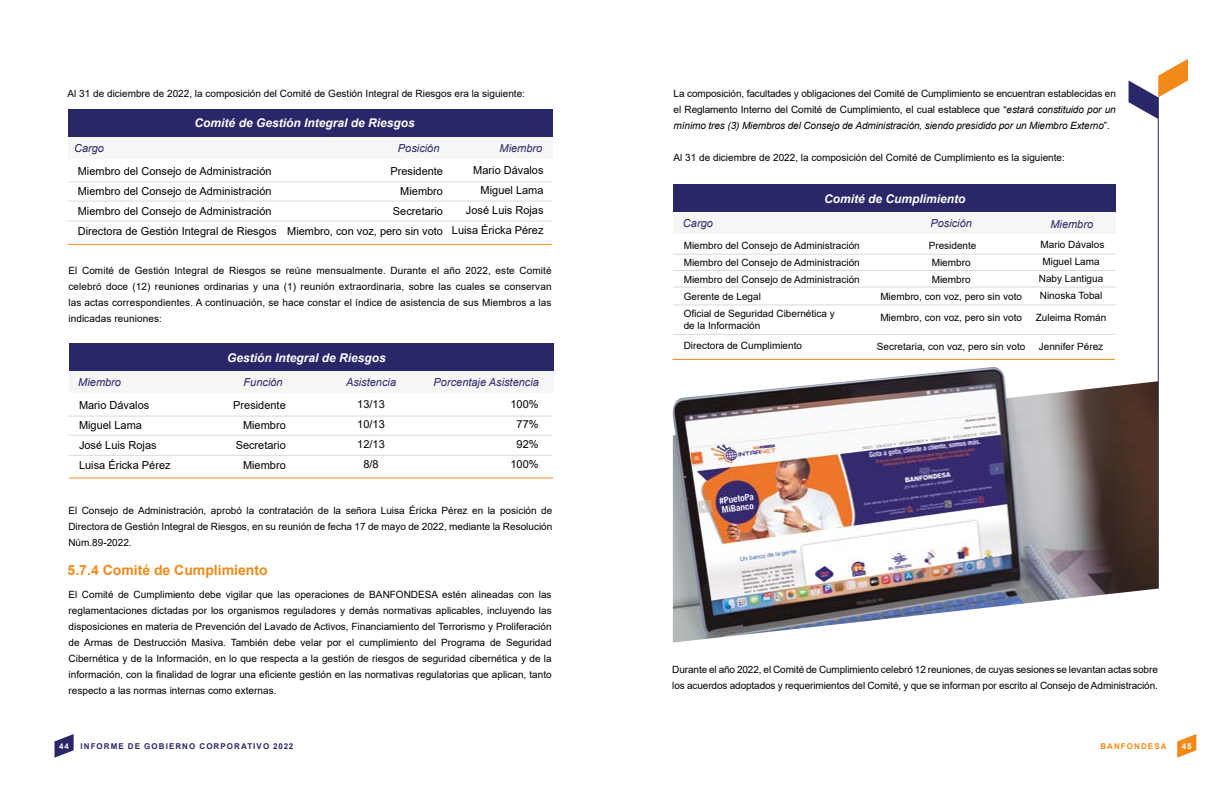
<style>
.page{position:relative;width:1224px;height:792px;background:#fff}
.page>*{position:absolute;margin:0;border:0;box-sizing:border-box;transform-origin:0 0}
.t1{font:700 14px "Arial";color:#f28a19}
.t2{font:italic 700 12px "Arial";color:#fff}
.t3{font:11px/20px "Arial";color:#000;text-align:right}
.t4{font:italic 11px "Arial";color:#292768}
.t5{font:10px/16px "Arial";color:#000;text-align:justify}
.t6{font:700 8px "Arial";letter-spacing:.135em;color:#292768}
.t7{font:700 8px "Arial";letter-spacing:.135em;color:#f28a19}
.t8{font:700 8px "Arial";color:#fff}
.s1{font-style:italic}
</style>
<div class="page">
<svg style="left:55px;top:734px;width:19px;height:24px"></svg>
<svg style="left:1177px;top:734px;width:19px;height:24px"></svg>
<div style="left:68px;top:137px;width:484px;height:22px;background:#f6f6f6"></div>
<hr style="left:68px;top:181px;width:484px;height:1px;background:#dadada">
<hr style="left:68px;top:201px;width:484px;height:1px;background:#dadada">
<hr style="left:68px;top:221px;width:484px;height:1px;background:#dadada">
<div style="left:68px;top:110px;width:484px;height:27px;background:#292768"></div>
<hr style="left:68px;top:244px;width:484px;height:1px;background:#f28a19">
<div style="left:69px;top:371px;width:484px;height:22px;background:#f6f6f6"></div>
<hr style="left:68px;top:416px;width:484px;height:1px;background:#dadada">
<hr style="left:68px;top:435px;width:484px;height:1px;background:#dadada">
<hr style="left:68px;top:455px;width:484px;height:1px;background:#dadada">
<div style="left:69px;top:344px;width:484px;height:27px;background:#292768"></div>
<hr style="left:69px;top:477px;width:484px;height:1px;background:#f28a19">
<div style="left:674px;top:212px;width:442px;height:22px;background:#f6f6f6"></div>
<hr style="left:673px;top:254px;width:442px;height:1px;background:#dadada">
<hr style="left:673px;top:270px;width:442px;height:1px;background:#dadada">
<hr style="left:673px;top:287px;width:442px;height:1px;background:#dadada">
<hr style="left:673px;top:304px;width:442px;height:1px;background:#dadada">
<hr style="left:673px;top:334px;width:442px;height:1px;background:#dadada">
<div style="left:674px;top:185px;width:442px;height:27px;background:#292768"></div>
<hr style="left:673px;top:359px;width:442px;height:1px;background:#f28a19">
<svg style="left:1129px;top:59px;width:59px;height:60px"></svg>
<hr style="left:1158px;top:97px;width:1px;height:492px;background:#292768">
<img style="left:673px;top:381px;width:485px;height:262px">
<img style="left:673px;top:367px;width:334px;height:71px">
<p class="t5" style="left:68px;top:86px;width:459px">Al 31 de diciembre de 2022, la composición del Comité de Gestión Integral de Riesgos era la siguiente:</p>
<p class="t2" style="left:195px;top:115px;width:222px">Comité de Gestión Integral de Riesgos</p>
<p class="t4" style="left:74px;top:141px;width:31px">Cargo</p>
<p class="t3" style="left:78px;top:161px;width:200px;text-align:left">Miembro del Consejo de Administración Miembro del Consejo de Administración Miembro del Consejo de Administración Directora de Gestión Integral de Riesgos</p>
<p class="t3" style="left:287px;top:161px;width:157px">Presidente<br>Miembro<br>Secretario<br>Miembro, con voz, pero sin voto</p>
<p class="t4" style="left:398px;top:141px;width:43px">Posición</p>
<p class="t4" style="left:500px;top:141px;width:44px">Miembro</p>
<p class="t3" style="left:452px;top:160px;width:93px">Mario Dávalos<br>Miguel Lama<br>José Luis Rojas<br>Luisa Éricka Pérez</p>
<p class="t5" style="left:68px;top:263px;width:485px">El Comité de Gestión Integral de Riesgos se reúne mensualmente. Durante el año 2022, este Comité celebró doce (12) reuniones ordinarias y una (1) reunión extraordinaria, sobre las cuales se conservan las actas correspondientes. A continuación, se hace constar el índice de asistencia de sus Miembros a las indicadas reuniones:</p>
<p class="t2" style="left:227px;top:349px;width:160px">Gestión Integral de Riesgos</p>
<p class="t4" style="left:244px;top:375px;width:41px">Función</p>
<p class="t4" style="left:346px;top:375px;width:52px">Asistencia</p>
<p class="t4" style="left:434px;top:375px;width:107px">Porcentaje Asistencia</p>
<p class="t4" style="left:78px;top:375px;width:44px">Miembro</p>
<p class="t3" style="left:79px;top:395px;width:93px;text-align:left">Mario Dávalos<br>Miguel Lama<br>José Luis Rojas<br>Luisa Éricka Pérez</p>
<p class="t3" style="left:233px;top:395px;width:54px">Presidente<br>Miembro<br>Secretario<br>Miembro</p>
<p class="t3" style="left:357px;top:394px;width:29px;text-align:center">13/13<br>10/13<br>12/13<br>8/8</p>
<p class="t5" style="left:68px;top:502px;width:486px">El Consejo de Administración, aprobó la contratación de la señora Luisa Éricka Pérez en la posición de Directora de Gestión Integral de Riesgos, en su reunión de fecha 17 de mayo de 2022, mediante la Resolución Núm.89-2022.</p>
<p class="t3" style="left:511px;top:394px;width:30px;text-align:center">100%<br>77%<br>92%<br>100%</p>
<h1 class="t1" style="left:68px;top:561px;width:201px">5.7.4 Comité de Cumplimiento</h1>
<p class="t5" style="left:69px;top:586px;width:485px">El Comité de Cumplimiento debe vigilar que las operaciones de BANFONDESA estén alineadas con las reglamentaciones dictadas por los organismos reguladores y demás normativas aplicables, incluyendo las disposiciones en materia de Prevención del Lavado de Activos, Financiamiento del Terrorismo y Proliferación de Armas de Destrucción Masiva. También debe velar por el cumplimiento del Programa de Seguridad Cibernética y de la Información, en lo que respecta a la gestión de riesgos de seguridad cibernética y de la información, con la finalidad de lograr una eficiente gestión en las normativas regulatorias que aplican, tanto respecto a las normas internas como externas.</p>
<p class="t5" style="left:674px;top:86px;width:444px">La composición, facultades y obligaciones del Comité de Cumplimiento se encuentran establecidas en el Reglamento Interno del Comité de Cumplimiento, el cual establece que “<span class="s1">estará constituido por un mínimo tres (3) Miembros del Consejo de Administración, siendo presidido por un Miembro Externo</span>”.</p>
<p class="t5" style="left:674px;top:150px;width:393px">Al 31 de diciembre de 2022, la composición del Comité de Cumplimiento es la siguiente:</p>
<p class="t2" style="left:824px;top:190px;width:143px">Comité de Cumplimiento</p>
<p class="t4" style="left:683px;top:216px;width:31px">Cargo</p>
<p class="t5" style="left:684px;top:237px;width:178px;line-height:17px;text-align:left">Miembro del Consejo de Administración Miembro del Consejo de Administración Miembro del Consejo de Administración Gerente de Legal<br>Oficial de Seguridad Cibernética y</p>
<p class="t5" style="left:684px;top:316px;width:120px;line-height:20px">de la Información<br>Directora de Cumplimiento</p>
<p class="t4" style="left:930px;top:216px;width:43px">Posición</p>
<p class="t5" style="left:880px;top:237px;width:143px;line-height:17px;text-align:center">Presidente<br>Miembro<br>Miembro<br>Miembro, con voz, pero sin voto</p>
<p class="t5" style="left:880px;top:310px;width:143px">Miembro, con voz, pero sin voto</p>
<p class="t5" style="left:877px;top:339px;width:150px">Secretaria, con voz, pero sin voto</p>
<p class="t4" style="left:1050px;top:217px;width:44px">Miembro</p>
<p class="t5" style="left:1039px;top:236px;width:67px;line-height:17px;text-align:center">Mario Dávalos<br>Miguel Lama<br>Naby Lantigua<br>Ninoska Tobal</p>
<p class="t5" style="left:1036px;top:310px;width:72px">Zuleima Román</p>
<p class="t5" style="left:1039px;top:339px;width:66px">Jennifer Pérez</p>
<p class="t5" style="left:672px;top:661px;width:487px">Durante el año 2022, el Comité de Cumplimiento celebró 12 reuniones, de cuyas sesiones se levantan actas sobre los acuerdos adoptados y requerimientos del Comité, y que se informan por escrito al Consejo de Administración.</p>
<p class="t8" style="left:59px;top:740px;width:11px">44</p>
<p class="t6" style="left:81px;top:740px;width:214px">INFORME DE GOBIERNO CORPORATIVO 2022</p>
<p class="t7" style="left:1100px;top:740px;width:68px">BANFONDESA</p>
<p class="t8" style="left:1182px;top:740px;width:11px">45</p>
</div>
